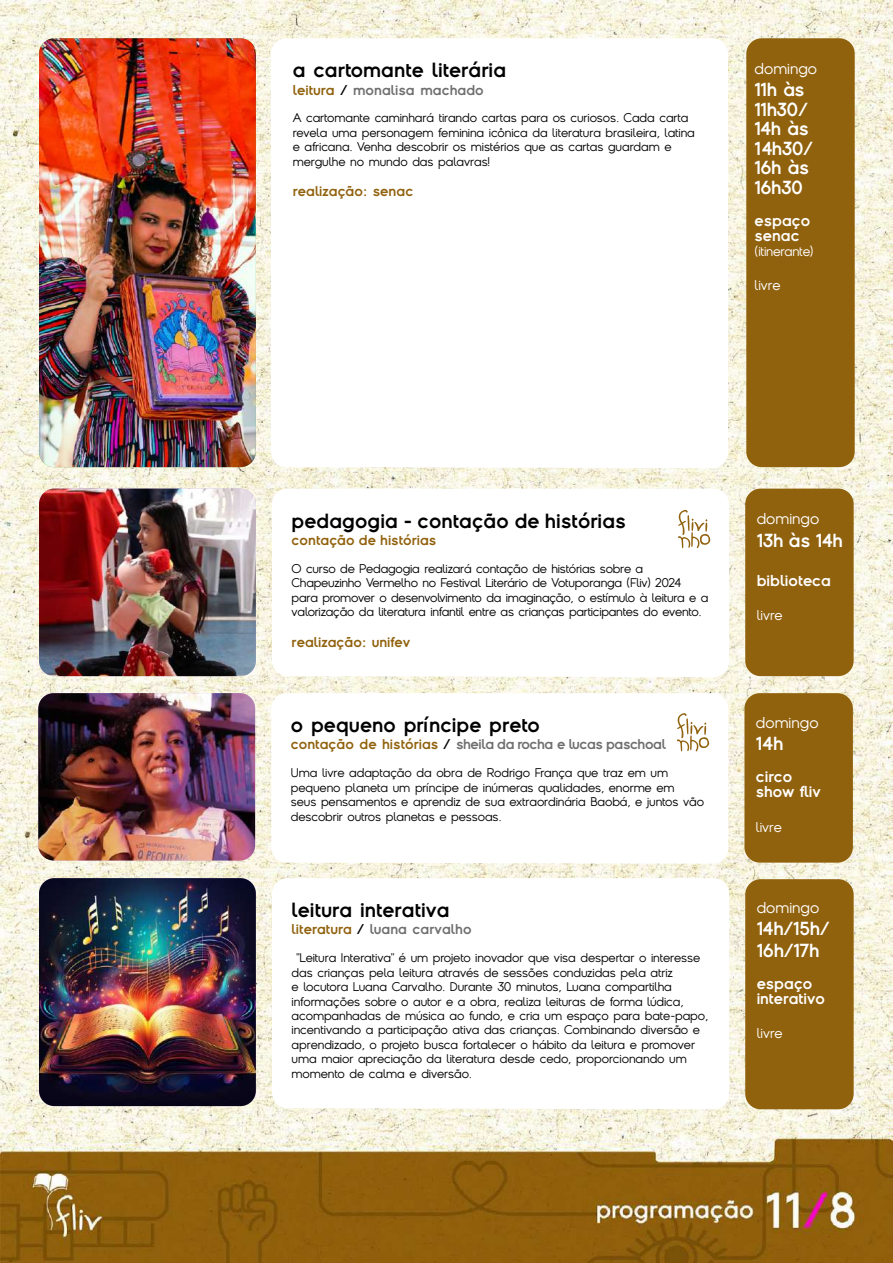
<style>
.page{position:relative;width:893px;height:1263px;background:#fff}
.page>*{position:absolute;margin:0;border:0;box-sizing:border-box;transform-origin:0 0}
.t1{font:700 19.5px "Sklow";color:#000}
.t2{font:700 18px/19.5px "Sklow";letter-spacing:-.03em;color:#fff}
.t3{font:700 15px/15px "Sklow";color:#fff}
.t4{font:15px "Sklow";color:#fff}
.t5{font:700 13.5px "Sklow";color:#91620e}
.t6{font:700 13.5px "Sklow";color:#706f6f}
.t7{font:700 13.5px "Sklow";letter-spacing:-.03em;color:#706f6f}
.t8{font:13.5px "Sklow";color:#fff}
.t9{font:13.05px "Sklow";letter-spacing:-.02em;color:#fff}
.t10{font:12px/14.4px "Sklow";letter-spacing:-.01em;color:#000}
.s1{color:#91620e}
.s2{color:#000}
</style>
<div class="page">
<img style="left:0;top:0;width:893px;height:1263px">
<img style="left:39px;top:38px;width:217px;height:429px">
<div style="left:746px;top:38px;width:109px;height:429px;background:#91620e;border-radius:15px"></div>
<svg style="left:271px;top:38px;width:457px;height:430px"></svg>
<img style="left:39px;top:489px;width:217px;height:187px">
<div style="left:745px;top:489px;width:109px;height:187px;background:#91620e;border-radius:15px"></div>
<svg style="left:272px;top:489px;width:457px;height:188px"></svg>
<svg style="left:677px;top:510px;width:34px;height:38px"></svg>
<img style="left:38px;top:693px;width:217px;height:167px">
<div style="left:744px;top:693px;width:109px;height:170px;background:#91620e;border-radius:15px"></div>
<svg style="left:271px;top:693px;width:457px;height:171px"></svg>
<svg style="left:677px;top:713px;width:33px;height:39px"></svg>
<img style="left:39px;top:878px;width:217px;height:228px">
<div style="left:745px;top:879px;width:109px;height:230px;background:#91620e;border-radius:15px"></div>
<svg style="left:272px;top:878px;width:457px;height:231px"></svg>
<h1 class="t1" style="left:293px;top:57px;width:215px">a cartomante literária</h1>
<p class="t6" style="left:293px;top:81px;width:193px"><span class="s1">leitura</span> <span class="s2">/</span> monalisa machado</p>
<p class="t10" style="left:293px;top:110px;width:404px">A cartomante caminhará tirando cartas para os curiosos. Cada carta revela uma personagem feminina icônica da literatura brasileira, latina e africana. Venha descobrir os mistérios que as cartas guardam e mergulhe no mundo das palavras!</p>
<p class="t5" style="left:293px;top:182px;width:122px">realização: senac</p>
<p class="t4" style="left:755px;top:58px;width:64px">domingo</p>
<h2 class="t2" style="left:755px;top:79px;width:60px">11h às<br>11h30/<br>14h às<br>14h30/<br>16h às<br>16h30</h2>
<p class="t3" style="left:755px;top:213px;width:57px">espaço senac</p>
<p class="t9" style="left:755px;top:242px;width:61px">(itinerante)</p>
<p class="t8" style="left:755px;top:276px;width:27px">livre</p>
<h1 class="t1" style="left:292px;top:508px;width:336px">pedagogia - contação de histórias</h1>
<p class="t5" style="left:292px;top:532px;width:146px">contação de histórias</p>
<p class="t10" style="left:292px;top:561px;width:418px">O curso de Pedagogia realizará contação de histórias sobre a Chapeuzinho Vermelho no Festival Literário de Votuporanga (Fliv) 2024 para promover o desenvolvimento da imaginação, o estímulo à leitura e a valorização da literatura infantil entre as crianças participantes do evento.</p>
<p class="t5" style="left:292px;top:633px;width:120px">realização: unifev</p>
<h1 class="t1" style="left:291px;top:712px;width:250px">o pequeno príncipe preto</h1>
<p class="t7" style="left:291px;top:735px;width:377px"><span class="s1">contação de histórias</span> <span class="s2">/</span> sheila da rocha e lucas paschoal</p>
<p class="t10" style="left:291px;top:765px;width:415px">Uma livre adaptação da obra de Rodrigo França que traz em um pequeno planeta um príncipe de inúmeras qualidades, enorme em<br>seus pensamentos e aprendiz de sua extraordinária Baobá, e juntos vão descobrir outros planetas e pessoas.</p>
<h1 class="t1" style="left:292px;top:897px;width:160px">leitura interativa</h1>
<p class="t6" style="left:292px;top:920px;width:181px"><span class="s1">literatura</span> <span class="s2">/</span> luana carvalho</p>
<p class="t10" style="left:292px;top:950px;width:418px;text-indent:5px">"Leitura Interativa" é um projeto inovador que visa despertar o interesse das crianças pela leitura através de sessões conduzidas pela atriz<br>e locutora Luana Carvalho. Durante 30 minutos, Luana compartilha informações sobre o autor e a obra, realiza leituras de forma lúdica, acompanhadas de música ao fundo, e cria um espaço para bate-papo, incentivando a participação ativa das crianças. Combinando diversão e aprendizado, o projeto busca fortalecer o hábito da leitura e promover uma maior apreciação da literatura desde cedo, proporcionando um momento de calma e diversão.</p>
<p class="t4" style="left:757px;top:508px;width:64px">domingo</p>
<h2 class="t2" style="left:757px;top:530px;width:88px">13h às 14h</h2>
<p class="t3" style="left:757px;top:572px;width:76px">biblioteca</p>
<p class="t8" style="left:757px;top:606px;width:27px">livre</p>
<p class="t4" style="left:756px;top:712px;width:64px">domingo</p>
<h2 class="t2" style="left:756px;top:733px;width:29px">14h</h2>
<p class="t3" style="left:756px;top:769px;width:67px">circo show fliv</p>
<p class="t8" style="left:756px;top:817px;width:27px">livre</p>
<p class="t4" style="left:757px;top:897px;width:64px">domingo</p>
<h2 class="t2" style="left:757px;top:917px;width:75px;line-height:21.6px">14h/15h/<br>16h/17h</h2>
<p class="t3" style="left:757px;top:976px;width:70px">espaço interativo</p>
<p class="t8" style="left:757px;top:1024px;width:27px">livre</p>
</div>
